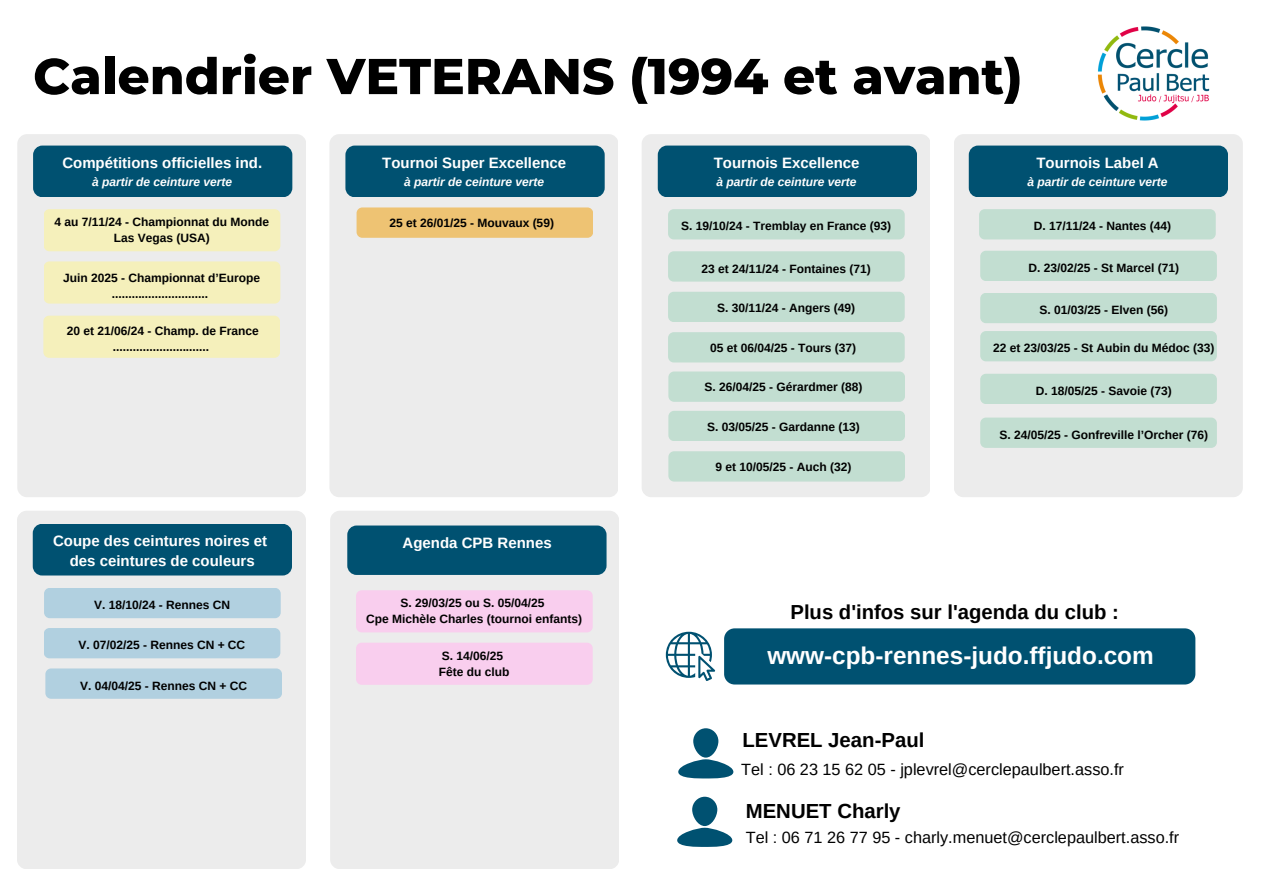
<style>
.page{position:relative;width:1263px;height:894px;background:#fff}
.page>*{position:absolute;margin:0;border:0;box-sizing:border-box;transform-origin:0 0}
.t1{font:800 50.25px "Montserrat";color:#000}
.t2{font:700 24.3px "Arimo";color:#fff}
.t3{font:700 20.4px "Arimo";color:#000}
.t4{font:700 20.25px "Arimo";color:#000}
.t5{font:16.35px "Arimo";color:#000}
.t6{font:700 15px/20px "Arimo";color:#fff;text-align:center}
.t7{font:700 12px "Arimo";color:#000}
.t8{font:italic 700 12px "Arimo";color:#fff}
</style>
<div class="page">
<div style="left:17px;top:134px;width:289px;height:363px;background:#ececec;border-radius:10px"></div>
<div style="left:329px;top:134px;width:289px;height:363px;background:#ececec;border-radius:10px"></div>
<div style="left:642px;top:134px;width:288px;height:363px;background:#ececec;border-radius:10px"></div>
<div style="left:954px;top:134px;width:288px;height:363px;background:#ececec;border-radius:10px"></div>
<div style="left:44px;top:261px;width:236px;height:42px;background:#f5f0bb;border-radius:6px"></div>
<img style="left:1097px;top:26px;width:113px;height:95px">
<div style="left:345px;top:145px;width:260px;height:52px;background:#005171;border-radius:9px"></div>
<div style="left:668px;top:209px;width:237px;height:30px;background:#c2ded1;border-radius:6px"></div>
<div style="left:658px;top:145px;width:259px;height:52px;background:#005171;border-radius:9px"></div>
<div style="left:668px;top:251px;width:237px;height:30px;background:#c2ded1;border-radius:6px"></div>
<div style="left:668px;top:292px;width:237px;height:30px;background:#c2ded1;border-radius:6px"></div>
<div style="left:668px;top:332px;width:237px;height:30px;background:#c2ded1;border-radius:6px"></div>
<div style="left:969px;top:145px;width:259px;height:52px;background:#005171;border-radius:9px"></div>
<div style="left:44px;top:209px;width:236px;height:42px;background:#f5f0bb;border-radius:6px"></div>
<div style="left:33px;top:145px;width:259px;height:52px;background:#005171;border-radius:9px"></div>
<div style="left:17px;top:510px;width:289px;height:358px;background:#ececec;border-radius:10px"></div>
<div style="left:33px;top:523px;width:259px;height:52px;background:#005171;border-radius:9px"></div>
<div style="left:724px;top:628px;width:471px;height:56px;background:#005171;border-radius:11px"></div>
<svg style="left:666px;top:631px;width:49px;height:50px"></svg>
<div style="left:979px;top:209px;width:237px;height:30px;background:#c2ded1;border-radius:6px"></div>
<div style="left:330px;top:510px;width:289px;height:358px;background:#ececec;border-radius:10px"></div>
<div style="left:356px;top:590px;width:237px;height:42px;background:#f9ceee;border-radius:6px"></div>
<div style="left:356px;top:642px;width:237px;height:42px;background:#f9ceee;border-radius:6px"></div>
<div style="left:347px;top:525px;width:259px;height:49px;background:#005171;border-radius:9px"></div>
<div style="left:693px;top:728px;width:25px;height:29px;background:#005171;border-radius:13px"></div>
<svg style="left:678px;top:759px;width:55px;height:19px"></svg>
<div style="left:692px;top:796px;width:25px;height:29px;background:#005171;border-radius:13px"></div>
<svg style="left:677px;top:827px;width:55px;height:20px"></svg>
<div style="left:43px;top:315px;width:237px;height:43px;background:#f5f0bb;border-radius:6px"></div>
<div style="left:44px;top:587px;width:237px;height:31px;background:#b1d0e0;border-radius:6px"></div>
<div style="left:44px;top:628px;width:236px;height:30px;background:#b1d0e0;border-radius:6px"></div>
<div style="left:45px;top:668px;width:237px;height:30px;background:#b1d0e0;border-radius:6px"></div>
<div style="left:668px;top:371px;width:237px;height:30px;background:#c2ded1;border-radius:6px"></div>
<div style="left:668px;top:410px;width:237px;height:31px;background:#c2ded1;border-radius:6px"></div>
<div style="left:668px;top:451px;width:237px;height:30px;background:#c2ded1;border-radius:6px"></div>
<div style="left:357px;top:207px;width:236px;height:31px;background:#eec373;border-radius:6px"></div>
<div style="left:980px;top:251px;width:237px;height:30px;background:#c2ded1;border-radius:6px"></div>
<div style="left:980px;top:293px;width:237px;height:30px;background:#c2ded1;border-radius:6px"></div>
<div style="left:980px;top:331px;width:237px;height:30px;background:#c2ded1;border-radius:6px"></div>
<div style="left:980px;top:373px;width:237px;height:31px;background:#c2ded1;border-radius:6px"></div>
<div style="left:980px;top:417px;width:237px;height:31px;background:#c2ded1;border-radius:6px"></div>
<p class="t1" style="left:33px;top:45px;width:991px">Calendrier VETERANS (1994 et avant)</p>
<p class="t6" style="left:62px;top:153px;width:201px">Compétitions officielles ind.</p>
<p class="t8" style="left:92px;top:175px;width:141px">à partir de ceinture verte</p>
<h5 class="t6" style="left:382px;top:152px;width:186px">Tournoi Super Excellence</h5>
<h5 class="t8" style="left:404px;top:175px;width:141px">à partir de ceinture verte</h5>
<p class="t6" style="left:714px;top:152px;width:147px">Tournois Excellence</p>
<p class="t8" style="left:717px;top:175px;width:141px">à partir de ceinture verte</p>
<p class="t6" style="left:1036px;top:152px;width:124px">Tournois Label A</p>
<p class="t8" style="left:1028px;top:175px;width:141px">à partir de ceinture verte</p>
<p class="t7" style="left:55px;top:215px;width:216px">4 au 7/11/24 - Championnat du Monde</p>
<p class="t7" style="left:114px;top:231px;width:97px">Las Vegas (USA)</p>
<p class="t7" style="left:63px;top:271px;width:199px">Juin 2025 - Championnat d’Europe</p>
<p class="t7" style="left:112px;top:287px;width:98px">.............................</p>
<h5 class="t7" style="left:67px;top:324px;width:193px">20 et 21/06/24 - Champ. de France</h5>
<h5 class="t7" style="left:113px;top:340px;width:98px">.............................</h5>
<p class="t6" style="left:53px;top:530px;width:216px">Coupe des ceintures noires et des ceintures de couleurs</p>
<p class="t7" style="left:94px;top:598px;width:137px">V. 18/10/24 - Rennes CN</p>
<p class="t7" style="left:78px;top:638px;width:168px">V. 07/02/25 - Rennes CN + CC</p>
<p class="t7" style="left:80px;top:678px;width:168px">V. 04/04/25 - Rennes CN + CC</p>
<p class="t7" style="left:389px;top:216px;width:166px">25 et 26/01/25 - Mouvaux (59)</p>
<p class="t7" style="left:1034px;top:219px;width:139px">D. 17/11/24 - Nantes (44)</p>
<p class="t7" style="left:1028px;top:261px;width:152px">D. 23/02/25 - St Marcel (71)</p>
<p class="t7" style="left:1039px;top:303px;width:130px">S. 01/03/25 - Elven (56)</p>
<p class="t7" style="left:993px;top:341px;width:223px">22 et 23/03/25 - St Aubin du Médoc (33)</p>
<h2 class="t7" style="left:1036px;top:384px;width:137px">D. 18/05/25 - Savoie (73)</h2>
<h4 class="t7" style="left:999px;top:428px;width:210px">S. 24/05/25 - Gonfreville l’Orcher (76)</h4>
<h5 class="t7" style="left:681px;top:219px;width:211px">S. 19/10/24 - Tremblay en France (93)</h5>
<p class="t7" style="left:702px;top:262px;width:171px">23 et 24/11/24 - Fontaines (71)</p>
<p class="t7" style="left:717px;top:301px;width:139px">S. 30/11/24 - Angers (49)</p>
<p class="t7" style="left:710px;top:341px;width:147px">05 et 06/04/25 - Tours (37)</p>
<h2 class="t7" style="left:704px;top:380px;width:159px">S. 26/04/25 - Gérardmer (88)</h2>
<p class="t7" style="left:707px;top:419px;width:154px">S. 03/05/25 - Gardanne (13)</p>
<h3 class="t7" style="left:715px;top:460px;width:137px">9 et 10/05/25 - Auch (32)</h3>
<p class="t6" style="left:403px;top:532px;width:151px">Agenda CPB Rennes</p>
<p class="t7" style="left:401px;top:596px;width:145px">S. 29/03/25 ou S. 05/04/25</p>
<p class="t7" style="left:366px;top:612px;width:217px">Cpe Michèle Charles (tournoi enfants)</p>
<p class="t7" style="left:442px;top:648px;width:63px">S. 14/06/25</p>
<p class="t7" style="left:439px;top:664px;width:72px">Fête du club</p>
<p class="t4" style="left:790px;top:600px;width:330px">Plus d'infos sur l'agenda du club :</p>
<p class="t2" style="left:767px;top:641px;width:388px">www-cpb-rennes-judo.ffjudo.com</p>
<p class="t3" style="left:742px;top:728px;width:183px">LEVREL Jean-Paul</p>
<p class="t5" style="left:741px;top:760px;width:384px">Tel : 06 23 15 62 05 - jplevrel@cerclepaulbert.asso.fr</p>
<p class="t3" style="left:746px;top:799px;width:156px">MENUET Charly</p>
<p class="t5" style="left:746px;top:828px;width:435px">Tel : 06 71 26 77 95 - charly.menuet@cerclepaulbert.asso.fr</p>
</div>
